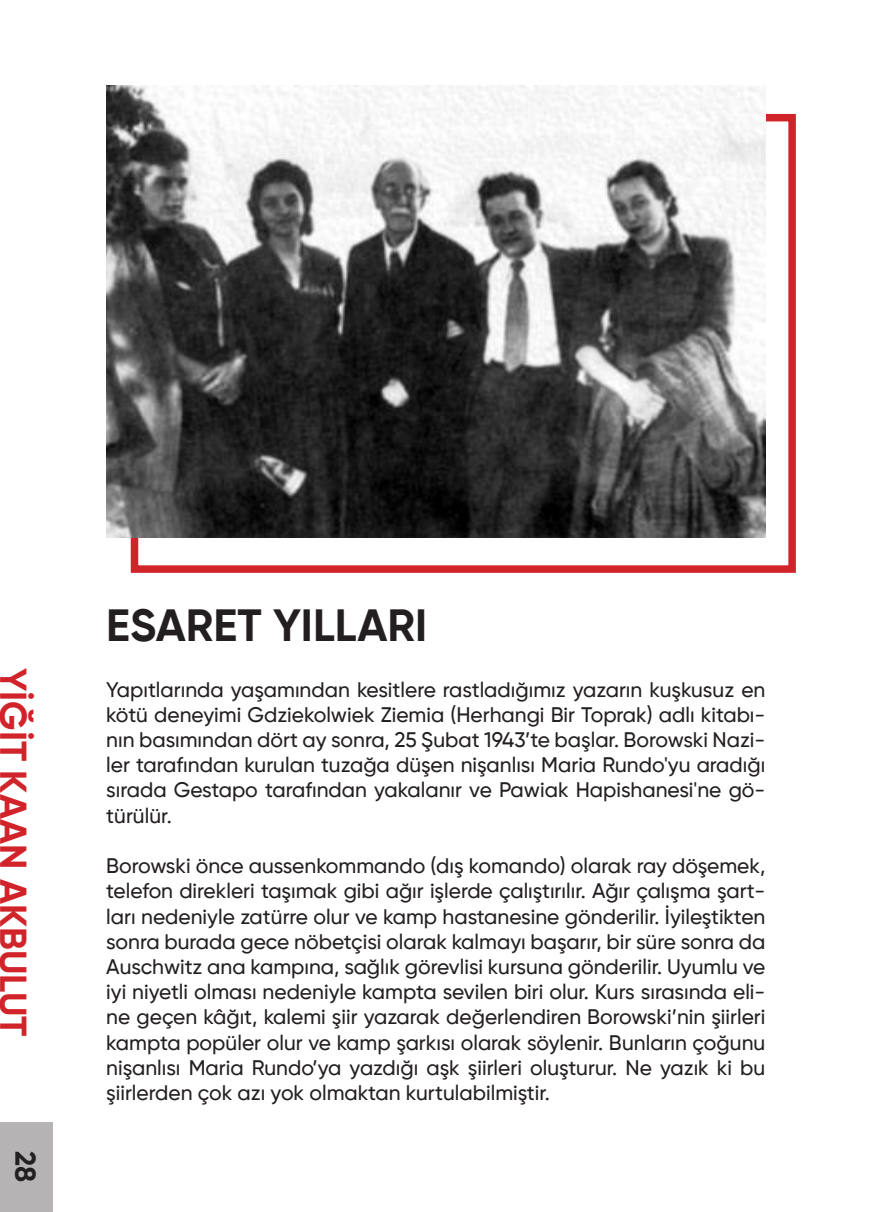
<style>
.page{position:relative;width:893px;height:1212px;background:#fff}
.page>*{position:absolute;margin:0;border:0;box-sizing:border-box;transform-origin:0 0}
.t1{font:700 45px "Gilroy";color:#231f20}
.t2{font:700 37.5px "Gilroy";color:#d1232a}
.t3{font:700 28.5px "Gilroy";color:#231f20}
.t4{font:500 21px/25.2px "Gilroy";color:#231f20;text-align:justify}
</style>
<div class="page">
<div style="left:0;top:1123px;width:52px;height:89px;background:#b5b3b4"></div>
<div style="left:131px;top:114px;width:665px;height:459px;border:8px solid #d1232a"></div>
<img style="left:106px;top:85px;width:659px;height:453px">
<p class="t2" style="left:37px;top:668px;width:370px;rotate:90deg">YİĞİT KAAN AKBULUT</p>
<h3 class="t3" style="left:43px;top:1151px;width:33px;rotate:90deg">28</h3>
<p class="t1" style="left:106px;top:597px;width:322px">ESARET YILLARI</p>
<p class="t4" style="left:106px;top:676px;width:661px">Yapıtlarında yaşamından kesitlere rastladığımız yazarın kuşkusuz en kötü deneyimi Gdziekolwiek Ziemia (Herhangi Bir Toprak) adlı kitabı&shy;nın basımından dört ay sonra, 25 Şubat 1943’te başlar. Borowski Nazi&shy;ler tarafından kurulan tuzağa düşen nişanlısı Maria Rundo'yu aradığı sırada Gestapo tarafından yakalanır ve Pawiak Hapishanesi'ne gö&shy;türülür.</p>
<p class="t4" style="left:106px;top:853px;width:661px">Borowski önce aussenkommando (dış komando) olarak ray döşemek, telefon direkleri taşımak gibi ağır işlerde çalıştırılır. Ağır çalışma şart&shy;ları nedeniyle zatürre olur ve kamp hastanesine gönderilir. İyileştikten sonra burada gece nöbetçisi olarak kalmayı başarır, bir süre sonra da Auschwitz ana kampına, sağlık görevlisi kursuna gönderilir. Uyumlu ve iyi niyetli olması nedeniyle kampta sevilen biri olur. Kurs sırasında eli&shy;ne geçen kâğıt, kalemi şiir yazarak değerlendiren Borowski’nin şiirleri kampta popüler olur ve kamp şarkısı olarak söylenir. Bunların çoğunu nişanlısı Maria Rundo’ya yazdığı aşk şiirleri oluşturur. Ne yazık ki bu şiirlerden çok azı yok olmaktan kurtulabilmiştir.</p>
</div>
